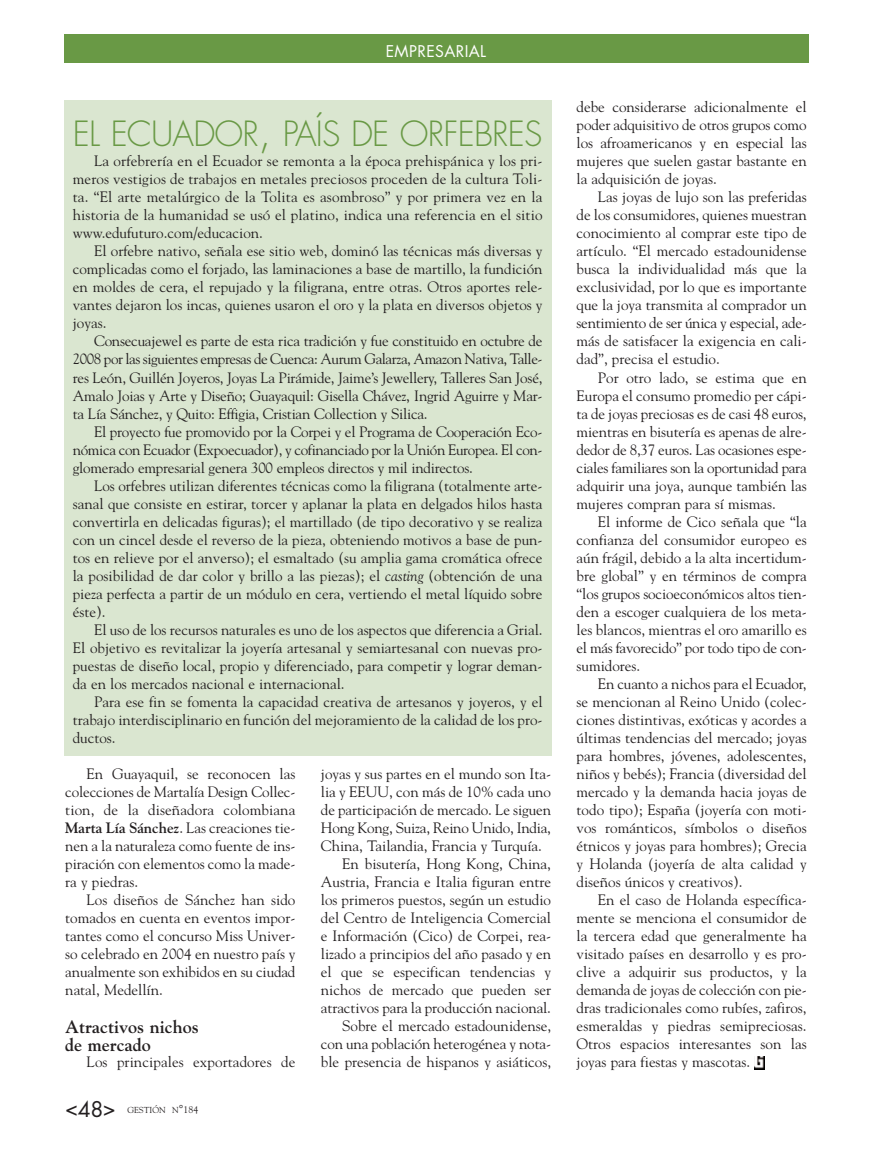
<style>
.page{position:relative;width:872px;height:1149px;background:#fff}
.page>*{position:absolute;margin:0;border:0;box-sizing:border-box;transform-origin:0 0}
.t1{font:300 33.75px "Futura";letter-spacing:-.025em;color:#699945}
.t2{font:21px "Futura";color:#231f20}
.t3{font:700 18px/18px "Goudy Std";color:#231f20}
.t4{font:15.75px "Futura";letter-spacing:.025em;color:#fff}
.t5{font:15px/18px "Goudy Std";color:#231f20;text-align:justify}
.t6{font:8.7px "Goudy Std";color:#231f20}
.s1{font-size:45px}
.s2{font-style:italic}
.s3{font-weight:700}
.s4{font-size:11.55px}
.s5{font-size:9.75px}
</style>
<div class="page">
<div style="left:64px;top:34px;width:744px;height:29px;background:#699945"></div>
<div style="left:64px;top:100px;width:487px;height:655px;background:#dae6d0"></div>
<svg style="left:754px;top:1056px;width:10px;height:12px"></svg>
<p class="t4" style="left:386px;top:44px;width:102px">EMPRESARIAL</p>
<h1 class="t1" style="left:73px;top:118px;width:471px">EL ECUADOR<span class="s1">,</span> PAÍS DE ORFEBRES</h1>
<p class="t5" style="left:73px;top:152px;width:471px;text-indent:21px">La orfebrería en el Ecuador se remonta a la época prehispánica y los pri&shy;meros vestigios de trabajos en metales preciosos proceden de la cultura Toli&shy;ta. “El arte metalúrgico de la Tolita es asombroso” y por primera vez en la historia de la humanidad se usó el platino, indica una referencia en el sitio www.edufuturo.com/educacion.</p>
<p class="t5" style="left:73px;top:242px;width:471px;text-indent:21px">El orfebre nativo, señala ese sitio web, dominó las técnicas más diversas y complicadas como el forjado, las laminaciones a base de martillo, la fundición en moldes de cera, el repujado y la filigrana, entre otras. Otros aportes rele&shy;vantes dejaron los incas, quienes usaron el oro y la plata en diversos objetos y joyas.</p>
<p class="t5" style="left:73px;top:332px;width:471px;text-indent:21px">Consecuajewel es parte de esta rica tradición y fue constituido en octubre de 2008 por las siguientes empresas de Cuenca: Aurum Galarza, Amazon Nativa, Talle&shy;res León, Guillén Joyeros, Joyas La Pirámide, Jaime’s Jewellery, Talleres San José, Amalo Joias y Arte y Diseño; Guayaquil: Gisella Chávez, Ingrid Aguirre y Mar&shy;ta Lía Sánchez, y Quito: Effigia, Cristian Collection y Silica.</p>
<p class="t5" style="left:73px;top:422px;width:471px;text-indent:21px">El proyecto fue promovido por la Corpei y el Programa de Cooperación Eco&shy;nómica con Ecuador (Expoecuador), y cofinanciado por la Unión Europea. El con&shy;glomerado empresarial genera 300 empleos directos y mil indirectos.</p>
<p class="t5" style="left:73px;top:476px;width:471px;text-indent:21px">Los orfebres utilizan diferentes técnicas como la filigrana (totalmente arte&shy;sanal que consiste en estirar, torcer y aplanar la plata en delgados hilos hasta convertirla en delicadas figuras); el martillado (de tipo decorativo y se realiza con un cincel desde el reverso de la pieza, obteniendo motivos a base de pun&shy;tos en relieve por el anverso); el esmaltado (su amplia gama cromática ofrece la posibilidad de dar color y brillo a las piezas); el <span class="s2">casting</span> (obtención de una pieza perfecta a partir de un módulo en cera, vertiendo el metal líquido sobre éste).</p>
<p class="t5" style="left:73px;top:620px;width:471px;text-indent:21px">El uso de los recursos naturales es uno de los aspectos que diferencia a Grial.<br>El objetivo es revitalizar la joyería artesanal y semiartesanal con nuevas pro&shy;puestas de diseño local, propio y diferenciado, para competir y lograr deman&shy;da en los mercados nacional e internacional.</p>
<p class="t5" style="left:73px;top:692px;width:471px;text-indent:21px">Para ese fin se fomenta la capacidad creativa de artesanos y joyeros, y el trabajo interdisciplinario en función del mejoramiento de la calidad de los pro&shy;ductos.</p>
<p class="t5" style="left:65px;top:764px;width:232px;text-indent:21px">En Guayaquil, se reconocen las colecciones de Martalía Design Collec&shy;tion, de la diseñadora colombiana <span class="s3">Marta Lía Sánchez</span>. Las creaciones tie&shy;nen a la naturaleza como fuente de ins&shy;piración con elementos como la made&shy;ra y piedras.</p>
<p class="t5" style="left:65px;top:890px;width:232px;text-indent:21px">Los diseños de Sánchez han sido tomados en cuenta en eventos impor&shy;tantes como el concurso Miss Univer&shy;so celebrado en 2004 en nuestro país y anualmente son exhibidos en su ciudad natal, Medellín.</p>
<p class="t3" style="left:65px;top:1017px;width:135px">Atractivos nichos de mercado</p>
<p class="t5" style="left:87px;top:1052px;width:210px">Los principales exportadores de</p>
<h2 class="t2" style="left:65px;top:1098px;width:52px">&lt;48&gt;</h2>
<p class="t6" style="left:127px;top:1104px;width:72px">GESTIÓN N<span class="s4">°</span><span class="s5">184</span></p>
<p class="t5" style="left:321px;top:764px;width:232px">joyas y sus partes en el mundo son Ita-</p>
<p class="t5" style="left:321px;top:782px;width:232px">lia y EEUU, con más de 10% cada uno</p>
<p class="t5" style="left:321px;top:800px;width:232px">de participación de mercado. Le siguen</p>
<p class="t5" style="left:321px;top:818px;width:232px">Hong Kong, Suiza, Reino Unido, India,</p>
<p class="t5" style="left:321px;top:836px;width:223px">China, Tailandia, Francia y Turquía.</p>
<p class="t5" style="left:342px;top:854px;width:210px">En bisutería, Hong Kong, China,</p>
<p class="t5" style="left:321px;top:872px;width:232px">Austria, Francia e Italia figuran entre</p>
<p class="t5" style="left:321px;top:890px;width:232px">los primeros puestos, según un estudio</p>
<p class="t5" style="left:321px;top:908px;width:232px">del Centro de Inteligencia Comercial</p>
<p class="t5" style="left:321px;top:926px;width:232px">e Información (Cico) de Corpei, rea-</p>
<p class="t5" style="left:321px;top:944px;width:232px">lizado a principios del año pasado y en</p>
<p class="t5" style="left:321px;top:962px;width:232px">el que se especifican tendencias y</p>
<p class="t5" style="left:321px;top:980px;width:232px">nichos de mercado que pueden ser</p>
<p class="t5" style="left:321px;top:998px;width:232px">atractivos para la producción nacional.</p>
<p class="t5" style="left:342px;top:1016px;width:210px">Sobre el mercado estadounidense,</p>
<p class="t5" style="left:321px;top:1034px;width:232px">con una población heterogénea y nota-</p>
<p class="t5" style="left:321px;top:1052px;width:232px">ble presencia de hispanos y asiáticos,</p>
<p class="t5" style="left:576px;top:98px;width:232px">debe considerarse adicionalmente el poder adquisitivo de otros grupos como los afroamericanos y en especial las mujeres que suelen gastar bastante en la adquisición de joyas.</p>
<p class="t5" style="left:576px;top:188px;width:232px;text-indent:21px">Las joyas de lujo son las preferidas de los consumidores, quienes muestran conocimiento al comprar este tipo de artículo. “El mercado estadounidense busca la individualidad más que la exclusividad, por lo que es importante que la joya transmita al comprador un sentimiento de ser única y especial, ade&shy;más de satisfacer la exigencia en cali&shy;dad”, precisa el estudio.</p>
<p class="t5" style="left:576px;top:368px;width:232px;text-indent:21px">Por otro lado, se estima que en Europa el consumo promedio per cápi&shy;ta de joyas preciosas es de casi 48 euros, mientras en bisutería es apenas de alre&shy;dedor de 8,37 euros. Las ocasiones espe&shy;ciales familiares son la oportunidad para adquirir una joya, aunque también las mujeres compran para sí mismas.</p>
<p class="t5" style="left:576px;top:512px;width:232px;text-indent:21px">El informe de Cico señala que “la confianza del consumidor europeo es aún frágil, debido a la alta incertidum&shy;bre global” y en términos de compra “los grupos socioeconómicos altos tien&shy;den a escoger cualquiera de los meta&shy;les blancos, mientras el oro amarillo es el más favorecido” por todo tipo de con&shy;sumidores.</p>
<p class="t5" style="left:576px;top:674px;width:232px;text-indent:21px">En cuanto a nichos para el Ecuador, se mencionan al Reino Unido (colec&shy;ciones distintivas, exóticas y acordes a últimas tendencias del mercado; joyas para hombres, jóvenes, adolescentes, niños y bebés); Francia (diversidad del mercado y la demanda hacia joyas de todo tipo); España (joyería con moti&shy;vos románticos, símbolos o diseños étnicos y joyas para hombres); Grecia y Holanda (joyería de alta calidad y diseños únicos y creativos).</p>
<p class="t5" style="left:576px;top:890px;width:232px;text-indent:21px">En el caso de Holanda específica&shy;mente se menciona el consumidor de la tercera edad que generalmente ha visitado países en desarrollo y es pro&shy;clive a adquirir sus productos, y la demanda de joyas de colección con pie&shy;dras tradicionales como rubíes, zafiros, esmeraldas y piedras semipreciosas.<br>Otros espacios interesantes son las joyas para fiestas y mascotas.</p>
</div>
